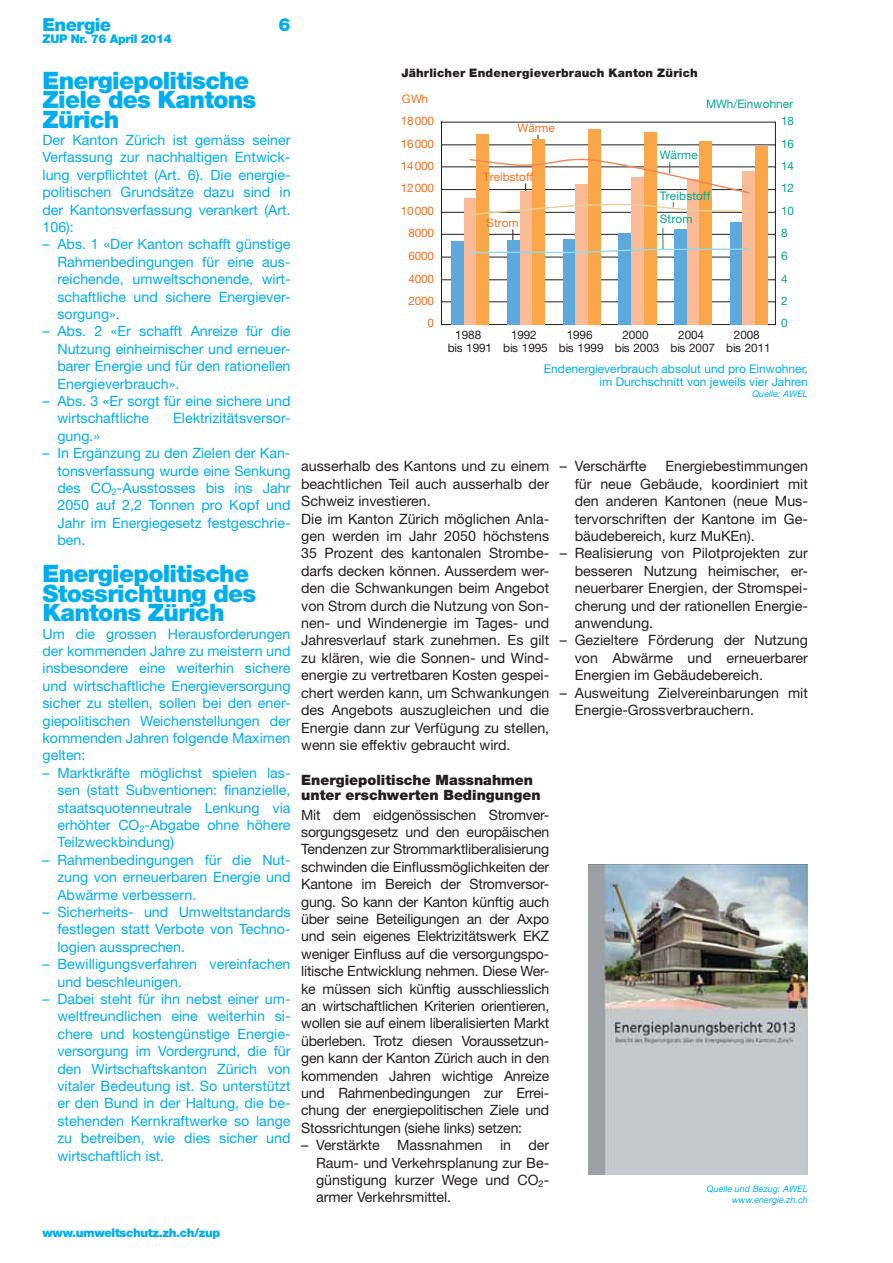
<style>
.page{position:relative;width:893px;height:1263px;background:#fff}
.page>*{position:absolute;margin:0;border:0;box-sizing:border-box;transform-origin:0 0}
.t1{font:900 24px/19.5px "Helvetica Neue LT Std";letter-spacing:-.03em;color:#00aeef}
.t2{font:900 18px "Helvetica Neue LT Std";letter-spacing:-.03em;color:#00aeef}
.t3{font:14.25px/17.4px "Helvetica Neue LT Std";color:#231f20;text-align:justify}
.t4{font:14.25px/17.4px "Helvetica Neue LT Std";color:#00aeef;text-align:justify}
.t5{font:900 14.25px/15.8px "Helvetica Neue LT Std";color:#231f20}
.t6{font:12px/12.8px "Helvetica Neue LT Std";color:#00aeef;text-align:right}
.t7{font:900 12px "Helvetica Neue LT Std";letter-spacing:-.03em;color:#00aeef}
.t8{font:11.7px/12.9px "Helvetica Neue LT Std";letter-spacing:-.01em;color:#231f20;text-align:center}
.t9{font:11.7px "Helvetica Neue LT Std";letter-spacing:-.01em;color:#f36f21}
.t10{font:11.7px "Helvetica Neue LT Std";letter-spacing:.005em;color:#00a88e}
.t11{font:900 11.7px "Helvetica Neue LT Std";letter-spacing:.015em;color:#231f20}
.t12{font:italic 9px/10.8px "Helvetica Neue LT Std";color:#00aeef;text-align:right}
</style>
<div class="page">
<svg style="left:441px;top:122px;width:335px;height:203px"></svg>
<div style="left:451px;top:241px;width:13px;height:84px;background:#5da9dd"></div>
<div style="left:507px;top:240px;width:13px;height:85px;background:#5da9dd"></div>
<div style="left:563px;top:239px;width:12px;height:86px;background:#5da9dd"></div>
<div style="left:619px;top:233px;width:12px;height:92px;background:#5da9dd"></div>
<div style="left:674px;top:229px;width:13px;height:96px;background:#5da9dd"></div>
<div style="left:730px;top:222px;width:13px;height:103px;background:#5da9dd"></div>
<div style="left:464px;top:198px;width:13px;height:127px;background:#fbbb96"></div>
<div style="left:520px;top:191px;width:12px;height:134px;background:#fbbb96"></div>
<div style="left:575px;top:184px;width:13px;height:141px;background:#fbbb96"></div>
<div style="left:631px;top:177px;width:13px;height:148px;background:#fbbb96"></div>
<div style="left:687px;top:179px;width:12px;height:146px;background:#fbbb96"></div>
<div style="left:743px;top:171px;width:12px;height:154px;background:#fbbb96"></div>
<div style="left:477px;top:134px;width:12px;height:191px;background:#faa74a"></div>
<div style="left:532px;top:139px;width:13px;height:186px;background:#faa74a"></div>
<div style="left:588px;top:129px;width:13px;height:196px;background:#faa74a"></div>
<div style="left:644px;top:132px;width:12px;height:193px;background:#faa74a"></div>
<div style="left:699px;top:141px;width:13px;height:184px;background:#faa74a"></div>
<div style="left:755px;top:146px;width:13px;height:179px;background:#faa74a"></div>
<svg style="left:469px;top:159px;width:281px;height:35px"></svg>
<svg style="left:470px;top:202px;width:280px;height:13px"></svg>
<svg style="left:469px;top:228px;width:281px;height:25px"></svg>
<img style="left:589px;top:864px;width:219px;height:311px">
<p class="t2" style="left:43px;top:18px;width:70px">Energie</p>
<p class="t2" style="left:279px;top:18px;width:14px">6</p>
<p class="t7" style="left:43px;top:35px;width:131px">ZUP Nr. 76 April 2014</p>
<h1 class="t1" style="left:43px;top:73px;width:215px">Energiepolitische<br>Ziele des Kantons<br>Zürich</h1>
<p class="t4" style="left:43px;top:133px;width:250px">Der Kanton Zürich ist gemäss seiner Verfassung zur nachhaltigen Entwick&shy;lung verpflichtet (Art. 6). Die energie&shy;politischen Grundsätze dazu sind in der Kantonsverfassung verankert (Art.<br>106):</p>
<p class="t4" style="left:57px;top:237px;width:235px;text-indent:-15px">– Abs. 1 «Der Kanton schafft günstige Rahmenbedingungen für eine aus&shy;reichende, umweltschonende, wirt&shy;schaftliche und sichere Energiever&shy;sorgung».</p>
<p class="t4" style="left:57px;top:324px;width:235px;text-indent:-15px">– Abs. 2 «Er schafft Anreize für die Nutzung einheimischer und erneuer&shy;barer Energie und für den rationellen Energieverbrauch».</p>
<p class="t4" style="left:57px;top:394px;width:235px;text-indent:-15px">– Abs. 3 «Er sorgt für eine sichere und wirtschaftliche</p>
<p class="t4" style="left:173px;top:411px;width:119px">Elektrizitätsversor-</p>
<p class="t4" style="left:57px;top:429px;width:44px">gung.»</p>
<p class="t4" style="left:57px;top:446px;width:235px;text-indent:-15px">– In Ergänzung zu den Zielen der Kan&shy;tonsverfassung wurde eine Senkung des CO<sub>2</sub>-Ausstosses bis ins Jahr 2050 auf 2,2 Tonnen pro Kopf und Jahr im Energiegesetz festgeschrie&shy;ben.</p>
<h1 class="t1" style="left:43px;top:566px;width:215px">Energiepolitische<br>Stossrichtung des<br>Kantons Zürich</h1>
<p class="t4" style="left:43px;top:626px;width:250px">Um die grossen Herausforderungen der kommenden Jahre zu meistern und insbesondere eine weiterhin sichere und wirtschaftliche Energieversorgung sicher zu stellen, sollen bei den ener&shy;giepolitischen Weichenstellungen der kommenden Jahren folgende Maximen gelten:</p>
<p class="t4" style="left:57px;top:766px;width:235px;text-indent:-15px">– Marktkräfte möglichst spielen las&shy;sen (statt Subventionen: finanzielle, staatsquotenneutrale Lenkung via erhöhter CO<sub>2</sub>-Abgabe ohne höhere Teilzweckbindung)</p>
<p class="t4" style="left:57px;top:853px;width:235px;text-indent:-15px">– Rahmenbedingungen für die Nut&shy;zung von erneuerbaren Energie und Abwärme verbessern.</p>
<p class="t4" style="left:57px;top:905px;width:235px;text-indent:-15px">– Sicherheits- und Umweltstandards festlegen statt Verbote von Techno&shy;logien aussprechen.</p>
<p class="t4" style="left:57px;top:957px;width:235px;text-indent:-15px">– Bewilligungsverfahren vereinfachen und beschleunigen.</p>
<p class="t4" style="left:57px;top:992px;width:235px;text-indent:-15px">– Dabei steht für ihn nebst einer um&shy;weltfreundlichen eine weiterhin si&shy;chere und kostengünstige Energie&shy;versorgung im Vordergrund, die für den Wirtschaftskanton Zürich von vitaler Bedeutung ist. So unterstützt er den Bund in der Haltung, die be&shy;stehenden Kernkraftwerke so lange zu betreiben, wie dies sicher und wirtschaftlich ist.</p>
<p class="t7" style="left:43px;top:1228px;width:179px">www.umweltschutz.zh.ch/zup</p>
<p class="t11" style="left:401px;top:69px;width:298px">Jährlicher Endenergieverbrauch Kanton Zürich</p>
<p class="t9" style="left:402px;top:95px;width:28px">GWh</p>
<p class="t9" style="left:401px;top:117px;width:35px">18000</p>
<p class="t9" style="left:401px;top:139px;width:35px">16000</p>
<p class="t9" style="left:401px;top:161px;width:35px">14000</p>
<p class="t9" style="left:517px;top:124px;width:39px">Wärme</p>
<p class="t10" style="left:660px;top:151px;width:39px">Wärme</p>
<p class="t10" style="left:706px;top:99px;width:88px">MWh/Einwohner</p>
<p class="t10" style="left:781px;top:117px;width:14px">18</p>
<p class="t10" style="left:781px;top:139px;width:14px">16</p>
<p class="t10" style="left:781px;top:161px;width:14px">14</p>
<p class="t9" style="left:401px;top:184px;width:35px">12000</p>
<p class="t9" style="left:401px;top:207px;width:35px">10000</p>
<p class="t9" style="left:483px;top:173px;width:51px">Treibstoff</p>
<p class="t9" style="left:487px;top:218px;width:34px">Strom</p>
<p class="t10" style="left:660px;top:191px;width:52px">Treibstoff</p>
<p class="t10" style="left:660px;top:215px;width:34px">Strom</p>
<p class="t10" style="left:781px;top:184px;width:14px">12</p>
<p class="t10" style="left:781px;top:207px;width:14px">10</p>
<p class="t9" style="left:408px;top:229px;width:27px">8000</p>
<p class="t10" style="left:781px;top:229px;width:8px">8</p>
<p class="t9" style="left:408px;top:252px;width:27px">6000</p>
<p class="t10" style="left:781px;top:252px;width:8px">6</p>
<p class="t9" style="left:408px;top:274px;width:27px">4000</p>
<p class="t10" style="left:781px;top:274px;width:8px">4</p>
<p class="t9" style="left:408px;top:296px;width:27px">2000</p>
<p class="t10" style="left:781px;top:296px;width:8px">2</p>
<p class="t9" style="left:428px;top:319px;width:8px">0</p>
<p class="t10" style="left:781px;top:319px;width:8px">0</p>
<p class="t8" style="left:448px;top:330px;width:46px">1988<br>bis 1991</p>
<p class="t8" style="left:503px;top:330px;width:46px">1992<br>bis 1995</p>
<p class="t8" style="left:559px;top:330px;width:46px">1996<br>bis 1999</p>
<p class="t8" style="left:615px;top:330px;width:46px">2000<br>bis 2003</p>
<p class="t8" style="left:670px;top:330px;width:46px">2004<br>bis 2007</p>
<p class="t8" style="left:726px;top:330px;width:46px">2008<br>bis 2011</p>
<p class="t6" style="left:544px;top:364px;width:265px">Endenergieverbrauch absolut und pro Einwohner, im Durchschnitt von jeweils vier Jahren</p>
<p class="t12" style="left:752px;top:389px;width:57px">Quelle: AWEL</p>
<p class="t3" style="left:301px;top:459px;width:250px;text-align:left">ausserhalb des Kantons und zu einem beachtlichen Teil auch ausserhalb der Schweiz investieren.<br>Die im Kanton Zürich möglichen Anla&shy;gen werden im Jahr 2050 höchstens 35 Prozent des kantonalen Strombe&shy;darfs decken können. Ausserdem wer&shy;den die Schwankungen beim Angebot von Strom durch die Nutzung von Son&shy;nen- und Windenergie im Tages- und Jahresverlauf stark zunehmen. Es gilt zu klären, wie die Sonnen- und Wind&shy;energie zu vertretbaren Kosten gespei&shy;chert werden kann, um Schwankungen des Angebots auszugleichen und die Energie dann zur Verfügung zu stellen, wenn sie effektiv gebraucht wird.</p>
<p class="t5" style="left:301px;top:773px;width:241px">Energiepolitische Massnahmen unter erschwerten Bedingungen</p>
<p class="t3" style="left:301px;top:807px;width:250px">Mit dem eidgenössischen Stromver&shy;sorgungsgesetz und den europäischen Tendenzen zur Strommarktliberalisierung schwinden die Einflussmöglichkeiten der Kantone im Bereich der Stromversor&shy;gung. So kann der Kanton künftig auch über seine Beteiligungen an der Axpo und sein eigenes Elektrizitätswerk EKZ weniger Einfluss auf die versorgungspo&shy;litische Entwicklung nehmen. Diese Wer&shy;ke müssen sich künftig ausschliesslich an wirtschaftlichen Kriterien orientieren, wollen sie auf einem liberalisierten Markt überleben. Trotz diesen Voraussetzun&shy;gen kann der Kanton Zürich auch in den kommenden Jahren wichtige Anreize und Rahmenbedingungen zur Errei&shy;chung der energiepolitischen Ziele und Stossrichtungen (siehe links) setzen:</p>
<p class="t3" style="left:316px;top:1138px;width:235px;text-indent:-15px">– Verstärkte Massnahmen in der Raum- und Verkehrsplanung zur Be&shy;günstigung kurzer Wege und CO<sub>2</sub>- armer Verkehrsmittel.</p>
<p class="t3" style="left:560px;top:459px;width:88px">– Verschärfte</p>
<p class="t3" style="left:575px;top:459px;width:235px;text-indent:91px">Energiebestimmungen für neue Gebäude, koordiniert mit den anderen Kantonen (neue Mus&shy;tervorschriften der Kantone im Ge&shy;bäudebereich, kurz MuKEn).</p>
<p class="t3" style="left:575px;top:546px;width:235px;text-indent:-15px">– Realisierung von Pilotprojekten zur besseren Nutzung heimischer, er&shy;neuerbarer Energien, der Stromspei&shy;cherung und der rationellen Energie&shy;anwendung.</p>
<p class="t3" style="left:575px;top:633px;width:235px;text-indent:-15px">– Gezieltere Förderung der Nutzung von Abwärme und erneuerbarer Energien im Gebäudebereich.</p>
<p class="t3" style="left:575px;top:686px;width:235px;text-indent:-15px">– Ausweitung Zielvereinbarungen mit<br>Energie-Grossverbrauchern.</p>
<p class="t12" style="left:707px;top:1184px;width:102px">Quelle und Bezug: AWEL www.energie.zh.ch</p>
</div>
